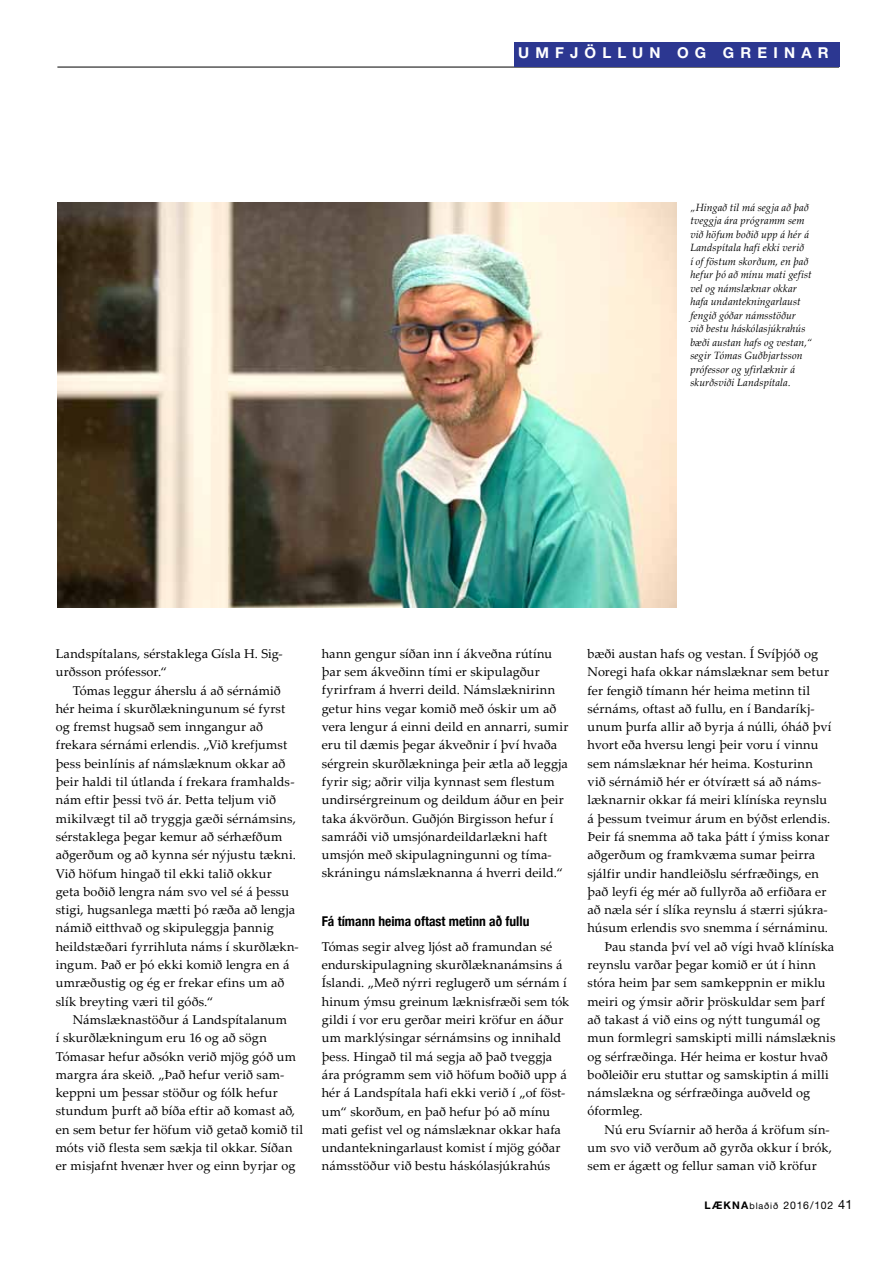
<style>
.page{position:relative;width:893px;height:1263px;background:#fff}
.page>*{position:absolute;margin:0;border:0;box-sizing:border-box;transform-origin:0 0}
.t1{font:700 15px "Helvetica Neue";letter-spacing:.41em;color:#fff}
.t2{font:700 condensed 13.5px "Helvetica Neue";color:#000}
.t3{font:12.75px/18.3px "Palatino Linotype";letter-spacing:.015em;color:#000}
.t4{font:italic 10.5px/13.5px "Palatino Linotype";letter-spacing:.01em;color:#000}
.t5{font:10.5px "Helvetica Neue";letter-spacing:.065em;color:#000}
.s1{font-weight:700}
.s2{font-size:9px}
.s3{font-size:12.75px}
</style>
<div class="page">
<hr style="left:57px;top:67px;width:782px;height:1px;background:#000">
<div style="left:514px;top:42px;width:325px;height:25px;background:#2c3791"></div>
<img style="left:57px;top:202px;width:620px;height:406px">
<p class="t1" style="left:518px;top:43px;width:83px">U MFJÖLLUN</p>
<p class="t1" style="left:677px;top:43px;width:110px">OG GREINA</p>
<p class="t1" style="left:818px;top:43px;width:12px">R</p>
<p class="t4" style="left:690px;top:200px;width:123px">„Hingað til má segja að það tveggja ára prógramm sem við höfum boðið upp á hér á<br>Landspítala hafi ekki verið<br>í of föstum skorðum, en það hefur þó að mínu mati gefist vel og námslæknar okkar hafa undantekningarlaust fengið góðar námsstöður<br>við bestu háskólasjúkrahús bæði austan hafs og vestan,“ segir Tómas Guðbjartsson prófessor og yfirlæknir á skurðsviði Landspítala.</p>
<p class="t3" style="left:56px;top:644px;width:229px">Landspítalans, sérstaklega Gísla H. Sig&shy;urðsson prófessor.“</p>
<p class="t3" style="left:56px;top:681px;width:244px;text-indent:17px">Tómas leggur áherslu á að sérnámið hér heima í skurðlækningunum sé fyrst og fremst hugsað sem inngangur að frekara sérnámi erlendis. „Við krefjumst þess beinlínis af námslæknum okkar að þeir haldi til útlanda í frekara framhalds&shy;nám eftir þessi tvö ár. Þetta teljum við mikilvægt til að tryggja gæði sérnámsins, sérstaklega þegar kemur að sérhæfðum aðgerðum og að kynna sér nýjustu tækni.<br>Við höfum hingað til ekki talið okkur geta boðið lengra nám svo vel sé á þessu stigi, hugsanlega mætti þó ræða að lengja námið eitthvað og skipuleggja þannig heildstæðari fyrrihluta náms í skurðlækn&shy;ingum. Það er þó ekki komið lengra en á umræðustig og ég er frekar efins um að slík breyting væri til góðs.“</p>
<p class="t3" style="left:56px;top:1010px;width:249px;text-indent:17px">Námslæknastöður á Landspítalanum<br>í skurðlækningum eru 16 og að sögn Tómasar hefur aðsókn verið mjög góð um margra ára skeið. „Það hefur verið sam&shy;keppni um þessar stöður og fólk hefur stundum þurft að bíða eftir að komast að, en sem betur fer höfum við getað komið til móts við flesta sem sækja til okkar. Síðan er misjafnt hvenær hver og einn byrjar og</p>
<p class="t3" style="left:322px;top:644px;width:248px">hann gengur síðan inn í ákveðna rútínu þar sem ákveðinn tími er skipulagður fyrirfram á hverri deild. Námslæknirinn getur hins vegar komið með óskir um að vera lengur á einni deild en annarri, sumir eru til dæmis þegar ákveðnir í því hvaða sérgrein skurðlækninga þeir ætla að leggja fyrir sig; aðrir vilja kynnast sem flestum undirsérgreinum og deildum áður en þeir taka ákvörðun. Guðjón Birgisson hefur í samráði við umsjónardeildarlækni haft umsjón með skipulagningunni og tíma&shy;skráningu námslæknanna á hverri deild.“</p>
<p class="t2" style="left:322px;top:913px;width:209px">Fá tímann heima oftast metinn að fullu</p>
<p class="t3" style="left:322px;top:937px;width:249px">Tómas segir alveg ljóst að framundan sé endurskipulagning skurðlæknanámsins á Íslandi. „Með nýrri reglugerð um sérnám í hinum ýmsu greinum læknisfræði sem tók gildi í vor eru gerðar meiri kröfur en áður um marklýsingar sérnámsins og innihald þess. Hingað til má segja að það tveggja ára prógramm sem við höfum boðið upp á hér á Landspítala hafi ekki verið í „of föst&shy;um“ skorðum, en það hefur þó að mínu mati gefist vel og námslæknar okkar hafa undantekningarlaust komist í mjög góðar námsstöður við bestu háskólasjúkrahús</p>
<p class="t3" style="left:588px;top:644px;width:232px">bæði austan hafs og vestan. Í Svíþjóð og</p>
<p class="t3" style="left:588px;top:662px;width:243px">Noregi hafa okkar námslæknar sem betur</p>
<p class="t3" style="left:588px;top:680px;width:224px">fer fengið tímann hér heima metinn til</p>
<p class="t3" style="left:588px;top:699px;width:229px">sérnáms, oftast að fullu, en í Bandaríkj-</p>
<p class="t3" style="left:588px;top:717px;width:245px">unum þurfa allir að byrja á núlli, óháð því</p>
<p class="t3" style="left:588px;top:735px;width:232px">hvort eða hversu lengi þeir voru í vinnu</p>
<p class="t3" style="left:588px;top:754px;width:227px">sem námslæknar hér heima. Kosturinn</p>
<p class="t3" style="left:588px;top:772px;width:235px">við sérnámið hér er ótvírætt sá að náms-</p>
<p class="t3" style="left:588px;top:790px;width:241px">læknarnir okkar fá meiri klíníska reynslu</p>
<p class="t3" style="left:588px;top:809px;width:244px">á þessum tveimur árum en býðst erlendis.</p>
<p class="t3" style="left:588px;top:827px;width:243px">Þeir fá snemma að taka þátt í ýmiss konar</p>
<p class="t3" style="left:588px;top:845px;width:229px">aðgerðum og framkvæma sumar þeirra</p>
<p class="t3" style="left:588px;top:863px;width:233px">sjálfir undir handleiðslu sérfræðings, en</p>
<p class="t3" style="left:588px;top:882px;width:240px">það leyfi ég mér að fullyrða að erfiðara er</p>
<p class="t3" style="left:588px;top:900px;width:242px">að næla sér í slíka reynslu á stærri sjúkra-</p>
<p class="t3" style="left:588px;top:918px;width:242px">húsum erlendis svo snemma í sérnáminu.</p>
<p class="t3" style="left:605px;top:937px;width:231px">Þau standa því vel að vígi hvað klíníska</p>
<p class="t3" style="left:588px;top:955px;width:230px">reynslu varðar þegar komið er út í hinn</p>
<p class="t3" style="left:588px;top:973px;width:239px">stóra heim þar sem samkeppnin er miklu</p>
<p class="t3" style="left:588px;top:992px;width:239px">meiri og ýmsir aðrir þröskuldar sem þarf</p>
<p class="t3" style="left:588px;top:1010px;width:234px">að takast á við eins og nýtt tungumál og</p>
<p class="t3" style="left:588px;top:1028px;width:249px">mun formlegri samskipti milli námslæknis</p>
<p class="t3" style="left:588px;top:1046px;width:242px">og sérfræðinga. Hér heima er kostur hvað</p>
<p class="t3" style="left:588px;top:1065px;width:243px">boðleiðir eru stuttar og samskiptin á milli</p>
<p class="t3" style="left:588px;top:1083px;width:224px">námslækna og sérfræðinga auðveld og</p>
<p class="t3" style="left:588px;top:1101px;width:56px">óformleg.</p>
<p class="t3" style="left:605px;top:1120px;width:227px">Nú eru Svíarnir að herða á kröfum sín-</p>
<p class="t3" style="left:588px;top:1138px;width:246px">um svo við verðum að gyrða okkur í brók,</p>
<p class="t3" style="left:588px;top:1156px;width:231px">sem er ágætt og fellur saman við kröfur</p>
<p class="t5" style="left:705px;top:1199px;width:149px"><span class="s1">LÆKNA</span><span class="s2">blaðið</span> 2016/102 <span class="s3">41</span></p>
</div>
